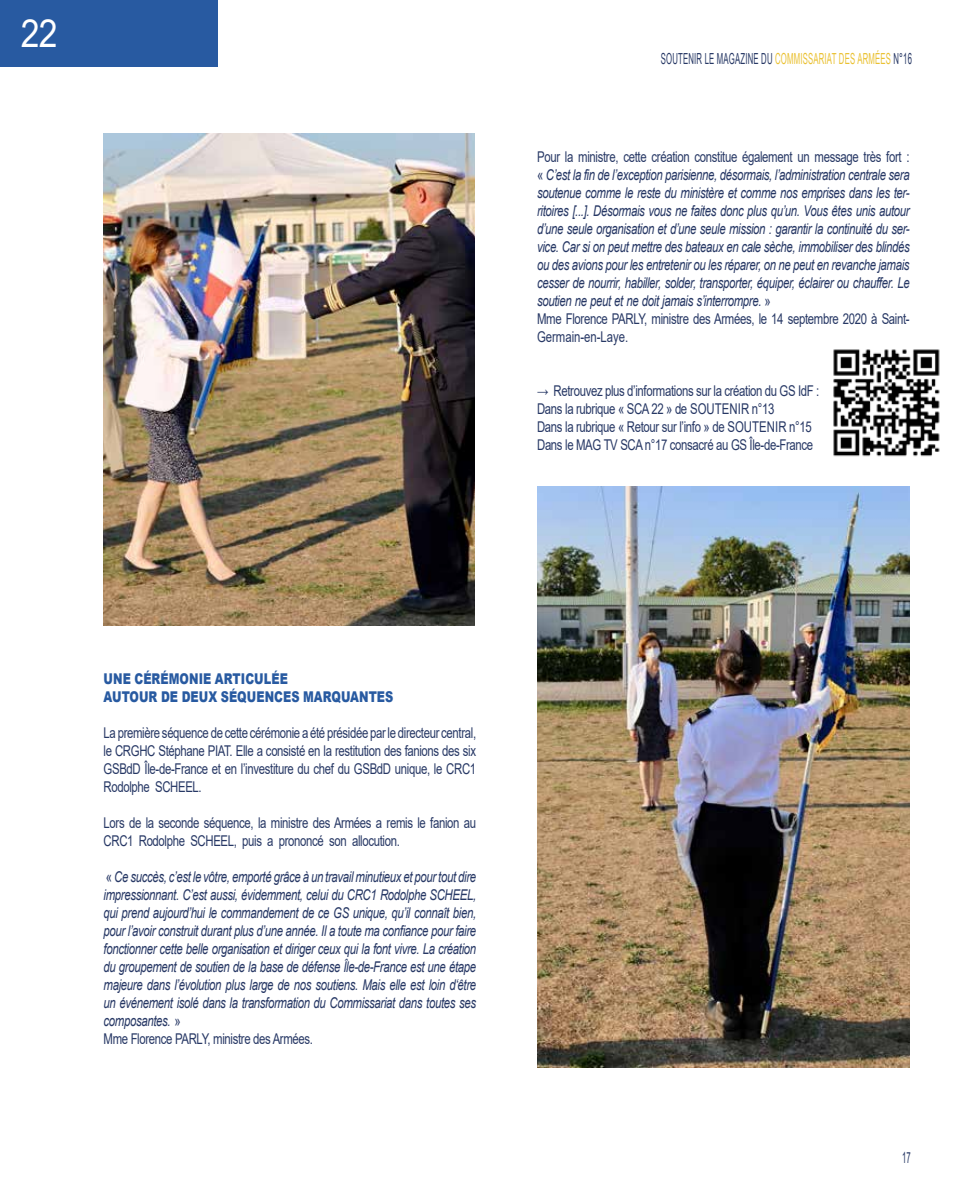
<style>
.page{position:relative;width:978px;height:1191px;background:#fff}
.page>*{position:absolute;margin:0;border:0;box-sizing:border-box;transform-origin:0 0}
.t1{font:38.7px "Arial";color:#fff;scale:.87 1}
.t2{font:15.3px "Arial Narrow";letter-spacing:.02em;color:#273865;scale:.62 1}
.t3{font:italic 14.85px/18px "Arial";letter-spacing:-.03em;color:#273865;scale:.77 1}
.t4{font:14.85px/18px "Arial";letter-spacing:-.03em;color:#273865;scale:.77 1}
.t5{font:900 14.85px/18px "Arial";letter-spacing:.005em;color:#285aa1;scale:.77 1}
.s1{color:#eac132}
.s2{font-style:normal}
</style>
<div class="page">
<div style="left:0;top:0;width:218px;height:66px;background:#285aa1"></div>
<img style="left:104px;top:134px;width:370px;height:491px">
<img style="left:537px;top:486px;width:373px;height:581px">
<img style="left:833px;top:349px;width:107px;height:108px">
<h1 class="t1" style="left:21px;top:6px;width:44px">22</h1>
<p class="t2" style="left:661px;top:47px;width:407px">SOUTENIR LE MAGAZINE DU <span class="s1">COMMISSARIAT DES ARMÉES</span> N°16</p>
<p class="t3" style="left:537px;top:148px;width:485px"><span class="s2">Pour la ministre, cette création constitue également un message très fort : «</span> C’est la fin de l’exception parisienne, désormais, l’administration centrale sera soutenue comme le reste du ministère et comme nos emprises dans les ter&shy;ritoires [...]. Désormais vous ne faites donc plus qu’un. Vous êtes unis autour d’une seule organisation et d’une seule mission : garantir la continuité du ser&shy;vice. Car si on peut mettre des bateaux en cale sèche, immobiliser des blindés ou des avions pour les entretenir ou les réparer, on ne peut en revanche jamais cesser de nourrir, habiller, solder, transporter, équiper, éclairer ou chauffer. Le soutien ne peut et ne doit jamais s’interrompre. <span class="s2">»<br>Mme Florence PARLY, ministre des Armées, le 14 septembre 2020 à Saint-Germain-en-Laye.</span></p>
<p class="t4" style="left:537px;top:382px;width:368px">→ Retrouvez plus d’informations sur la création du GS IdF :<br>Dans la rubrique « SCA 22 » de SOUTENIR n°13<br>Dans la rubrique « Retour sur l’info » de SOUTENIR n°15<br>Dans le MAG TV SCA n°17 consacré au GS Île-de-France</p>
<p class="t5" style="left:104px;top:669px;width:378px">UNE CÉRÉMONIE ARTICULÉE<br>AUTOUR DE DEUX SÉQUENCES MARQUANTES</p>
<p class="t4" style="left:104px;top:724px;width:485px;text-align:justify">La première séquence de cette cérémonie a été présidée par le directeur central, le CRGHC Stéphane PIAT. Elle a consisté en la restitution des fanions des six GSBdD Île-de-France et en l’investiture du chef du GSBdD unique, le CRC1<br>Rodolphe SCHEEL.</p>
<p class="t4" style="left:104px;top:814px;width:485px">Lors de la seconde séquence, la ministre des Armées a remis le fanion au<br>CRC1 Rodolphe SCHEEL, puis a prononcé son allocution.</p>
<p class="t3" style="left:104px;top:868px;width:485px"><span class="s2">«</span> Ce succès, c’est le vôtre, emporté grâce à un travail minutieux et pour tout dire impressionnant. C’est aussi, évidemment, celui du CRC1 Rodolphe SCHEEL, qui prend aujourd’hui le commandement de ce GS unique, qu’il connaît bien, pour l’avoir construit durant plus d’une année. Il a toute ma confiance pour faire fonctionner cette belle organisation et diriger ceux qui la font vivre. La création du groupement de soutien de la base de défense Île-de-France est une étape majeure dans l’évolution plus large de nos soutiens. Mais elle est loin d‘être un événement isolé dans la transformation du Commissariat dans toutes ses composantes. <span class="s2">»<br>Mme Florence PARLY, ministre des Armées.</span></p>
<p class="t2" style="left:902px;top:1145px;width:16px">17</p>
</div>
